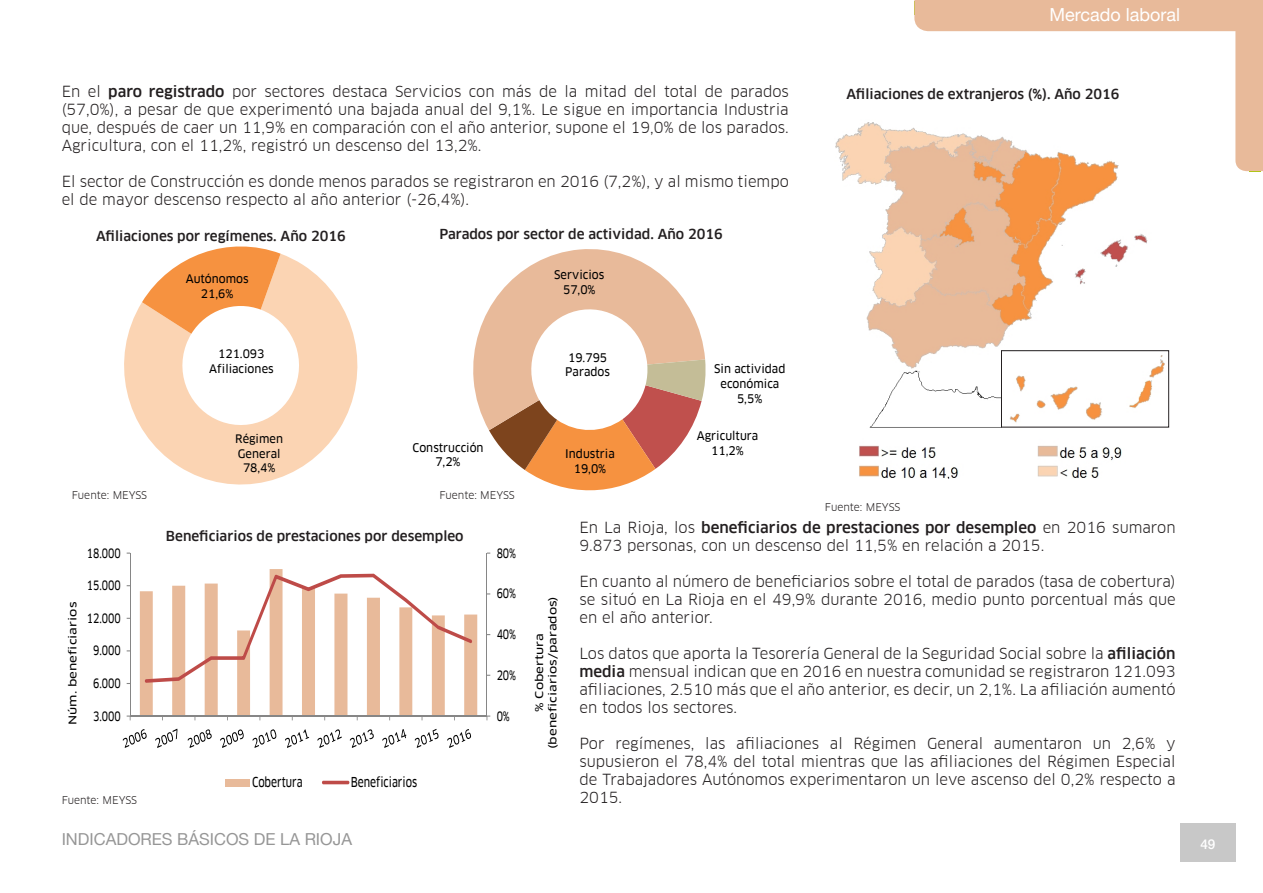
<style>
.page{position:relative;width:1263px;height:893px;background:#fff}
.page>*{position:absolute;margin:0;border:0;box-sizing:border-box;transform-origin:0 0}
.t1{font:18px "Helvetica Neue LT";color:#fff}
.t2{font:16.5px "Helvetica Neue LT";color:#969696}
.t3{font:15px/18px "Clan Offc Pro";color:#231f20;text-align:justify}
.titulos_graficos_sim{font:500 13.5px "Clan Offc Pro";color:#231f20}
.t4{font:500 13.5px "Helvetica Neue LT";color:#fff}
.t5{font:13.35px "Clan Offc Pro News";letter-spacing:-.005em;color:#000;scale:.77 1}
.t6{font:12.6px "Clan Offc Pro News";letter-spacing:.005em;color:#000;scale:.77 1}
.t7{font:11.7px/14.7px "Clan Offc Pro News";color:#000;text-align:center;scale:.96 1}
.t8{font:11.4px/14.5px "Clan Offc Pro News";color:#000;text-align:center}
.fuentes_de_graficos{font:10.5px "Clan Offc Pro";color:#231f20}
.t9{font:10.35px/13.2px "Clan Offc Pro News";color:#000;text-align:center;scale:1.29 1}
.s1{font-weight:500}
</style>
<div class="page">
<svg style="left:914px;top:0;width:349px;height:171px"></svg>
<div style="left:1180px;top:823px;width:55px;height:39px;background:#c8c8c8"></div>
<svg style="left:473px;top:249px;width:233px;height:242px"></svg>
<svg style="left:140px;top:569px;width:337px;height:146px"></svg>
<hr style="left:487px;top:553px;width:1px;height:163px;background:#868686">
<hr style="left:130px;top:553px;width:1px;height:163px;background:#868686">
<hr style="left:130px;top:715px;width:357px;height:2px;background:#868686">
<svg style="left:127px;top:715px;width:4px;height:5px"></svg>
<svg style="left:145px;top:574px;width:327px;height:109px"></svg>
<svg style="left:123px;top:729px;width:24px;height:19px"></svg>
<svg style="left:155px;top:729px;width:22px;height:19px"></svg>
<svg style="left:188px;top:729px;width:24px;height:19px"></svg>
<svg style="left:220px;top:729px;width:24px;height:19px"></svg>
<svg style="left:252px;top:729px;width:24px;height:19px"></svg>
<svg style="left:285px;top:729px;width:24px;height:19px"></svg>
<svg style="left:317px;top:729px;width:25px;height:19px"></svg>
<svg style="left:350px;top:729px;width:24px;height:19px"></svg>
<svg style="left:382px;top:729px;width:24px;height:19px"></svg>
<svg style="left:415px;top:729px;width:23px;height:19px"></svg>
<svg style="left:447px;top:729px;width:24px;height:19px"></svg>
<div style="left:225px;top:779px;width:24px;height:7px;background:#e8ba9a"></div>
<hr style="left:322px;top:781px;width:27px;height:3px;background:#be4b48;border-radius:2px">
<svg style="left:124px;top:254px;width:234px;height:230px;fill:#fbd4b3"></svg>
<svg style="left:142px;top:246px;width:139px;height:88px"></svg>
<img style="left:835px;top:111px;width:345px;height:367px">
<div style="left:1001px;top:350px;width:168px;height:77px;border:1px solid #231f20"></div>
<p class="t1" style="left:1049px;top:4px;width:132px">Mercado laboral</p>
<p class="t3" style="left:62px;top:83px;width:729px">En el <span class="s1">paro registrado</span> por sectores destaca Servicios con más de la mitad del total de parados (57,0%), a pesar de que experimentó una bajada anual del 9,1%. Le sigue en importancia Industria que, después de caer un 11,9% en comparación con el año anterior, supone el 19,0% de los parados.<br>Agricultura, con el 11,2%, registró un descenso del 13,2%.</p>
<p class="t3" style="left:62px;top:173px;width:729px">El sector de Construcción es donde menos parados se registraron en 2016 (7,2%), y al mismo tiempo el de mayor descenso respecto al año anterior (-26,4%).</p>
<p class="titulos_graficos_sim" style="left:96px;top:228px;width:251px">Afiliaciones por regímenes. Año 2016</p>
<p class="titulos_graficos_sim" style="left:439px;top:226px;width:285px">Parados por sector de actividad. Año 2016</p>
<p class="t8" style="left:186px;top:271px;width:64px">Autónomos<br>21,6%</p>
<p class="t7" style="left:554px;top:267px;width:54px">Servicios<br>57,0%</p>
<p class="t8" style="left:209px;top:346px;width:66px">121.093<br>Afiliaciones</p>
<p class="t7" style="left:565px;top:350px;width:48px;text-align:left">19.795<br>Parados</p>
<p class="t7" style="left:714px;top:362px;width:76px">Sin actividad económica<br>5,5%</p>
<p class="t8" style="left:235px;top:432px;width:49px">Régimen<br>General<br>78,4%</p>
<p class="t7" style="left:413px;top:440px;width:75px">Construcción<br>7,2%</p>
<p class="t7" style="left:697px;top:429px;width:66px">Agricultura</p>
<p class="t7" style="left:565px;top:446px;width:53px">Industria</p>
<p class="t7" style="left:711px;top:443px;width:35px">11,2%</p>
<p class="t7" style="left:574px;top:461px;width:35px">19,0%</p>
<p class="fuentes_de_graficos" style="left:72px;top:489px;width:77px">Fuente: MEYSS</p>
<p class="fuentes_de_graficos" style="left:439px;top:489px;width:77px">Fuente: MEYSS</p>
<p class="titulos_graficos_sim" style="left:846px;top:87px;width:275px">Afiliaciones de extranjeros (%). Año 2016</p>
<p class="fuentes_de_graficos" style="left:825px;top:500px;width:77px">Fuente: MEYSS</p>
<p class="t6" style="left:87px;top:546px;width:46px">18.000</p>
<p class="t9" style="left:66px;top:725px;width:97px;rotate:-90deg">Núm. beneficiarios</p>
<p class="t6" style="left:87px;top:578px;width:46px">15.000</p>
<p class="t6" style="left:87px;top:611px;width:46px">12.000</p>
<p class="t6" style="left:93px;top:643px;width:37px">9.000</p>
<p class="t6" style="left:93px;top:676px;width:37px">6.000</p>
<p class="t6" style="left:93px;top:709px;width:37px">3.000</p>
<p class="fuentes_de_graficos" style="left:62px;top:794px;width:77px">Fuente: MEYSS</p>
<p class="titulos_graficos_sim" style="left:166px;top:528px;width:299px">Beneficiarios de prestaciones por desempleo</p>
<p class="t5" style="left:252px;top:775px;width:67px">Cobertura</p>
<p class="t5" style="left:351px;top:775px;width:88px">Beneficiarios</p>
<p class="t2" style="left:62px;top:829px;width:292px">INDICADORES BÁSICOS DE LA RIOJA</p>
<p class="t6" style="left:497px;top:546px;width:27px">80%</p>
<p class="t6" style="left:497px;top:586px;width:27px">60%</p>
<p class="t6" style="left:497px;top:627px;width:27px">40%</p>
<p class="t6" style="left:497px;top:668px;width:27px">20%</p>
<p class="t6" style="left:497px;top:709px;width:19px">0%</p>
<p class="t9" style="left:533px;top:749px;width:120px;rotate:-90deg">% Cobertura (beneficiarios/parados)</p>
<p class="t3" style="left:579px;top:518px;width:598px">En La Rioja, los <span class="s1">beneficiarios de prestaciones por desempleo</span> en 2016 sumaron<br>9.873 personas, con un descenso del 11,5% en relación a 2015.</p>
<p class="t3" style="left:579px;top:572px;width:598px">En cuanto al número de beneficiarios sobre el total de parados (tasa de cobertura) se situó en La Rioja en el 49,9% durante 2016, medio punto porcentual más que en el año anterior.</p>
<p class="t3" style="left:579px;top:644px;width:598px">Los datos que aporta la Tesorería General de la Seguridad Social sobre la <span class="s1">afiliación media</span> mensual indican que en 2016 en nuestra comunidad se registraron 121.093 afiliaciones, 2.510 más que el año anterior, es decir, un 2,1%. La afiliación aumentó en todos los sectores.</p>
<p class="t3" style="left:579px;top:734px;width:598px">Por regímenes, las afiliaciones al Régimen General aumentaron un 2,6% y supusieron el 78,4% del total mientras que las afiliaciones del Régimen Especial de Trabajadores Autónomos experimentaron un leve ascenso del 0,2% respecto a 2015.</p>
<p class="t4" style="left:1200px;top:836px;width:17px">49</p>
</div>
